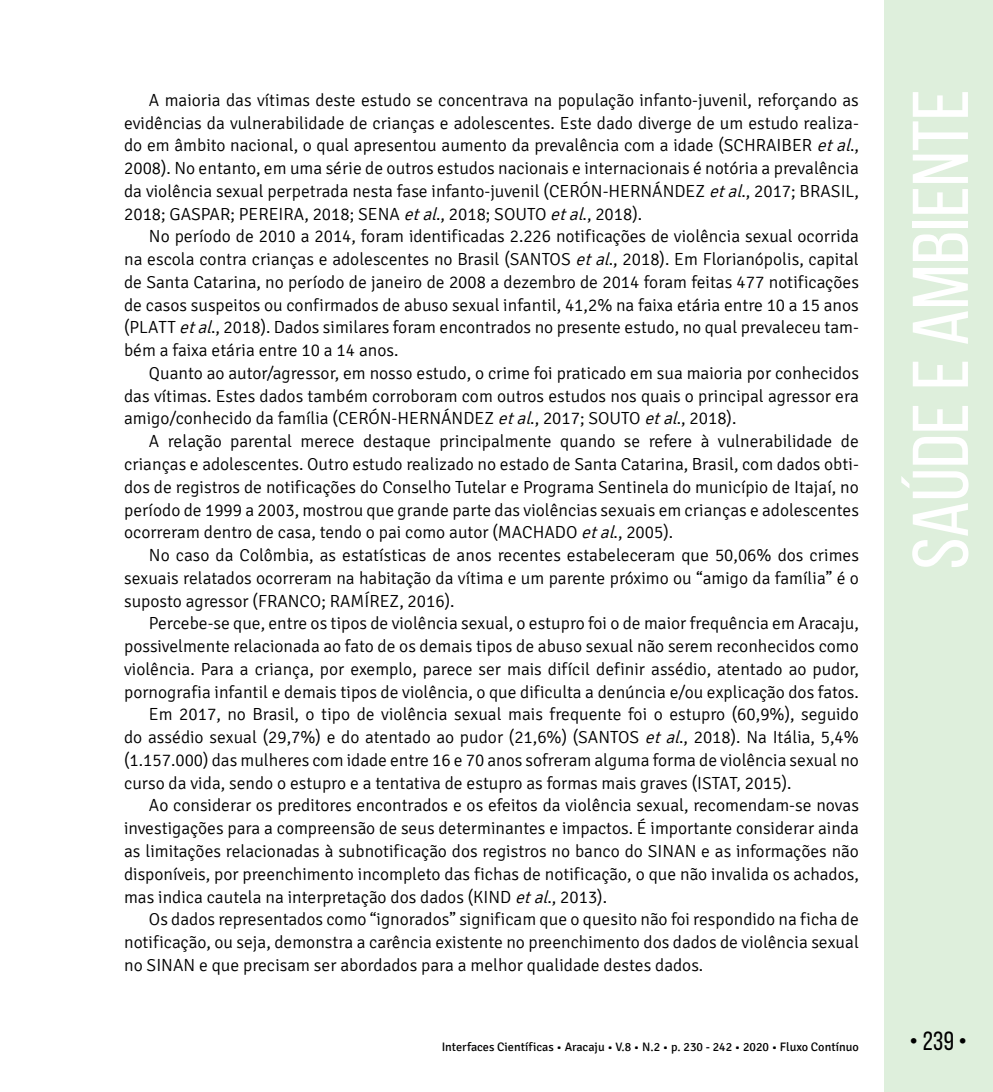
<style>
.page{position:relative;width:993px;height:1092px;background:#fff}
.page>*{position:absolute;margin:0;border:0;box-sizing:border-box;transform-origin:0 0}
.t1{font:78.75px "Bebas Neue";color:#fff;scale:1.09 1}
.t2{font:26.25px "Bebas Neue";color:#000}
.t3{font:300 17.5px/22.8px "Signika";color:#000;text-align:justify}
.t4{font:12.25px "Signika";color:#000}
.s1{font-style:italic}
</style>
<div class="page">
<div style="left:883px;top:0;width:109px;height:1091px;background:#deefdc"></div>
<p class="t3" style="left:124px;top:89px;width:736px;text-indent:25px">A maioria das vítimas deste estudo se concentrava na população infanto-juvenil, reforçando as evidências da vulnerabilidade de crianças e adolescentes. Este dado diverge de um estudo realiza&shy;do em âmbito nacional, o qual apresentou aumento da prevalência com a idade (SCHRAIBER <span class="s1">etal</span>., 2008). No entanto, em uma série de outros estudos nacionais e internacionais é notória a prevalência da violência sexual perpetrada nesta fase infanto-juvenil (CERÓN-HERNÁNDEZ <span class="s1">etal</span>., 2017; BRASIL, 2018; GASPAR; PEREIRA, 2018; SENA <span class="s1">etal</span>., 2018; SOUTO <span class="s1">etal</span>., 2018).</p>
<p class="t3" style="left:124px;top:225px;width:736px;text-indent:25px">No período de 2010 a 2014, foram identificadas 2.226 notificações de violência sexual ocorrida na escola contra crianças e adolescentes no Brasil (SANTOS <span class="s1">etal</span>., 2018). Em Florianópolis, capital de Santa Catarina, no período de janeiro de 2008 a dezembro de 2014 foram feitas 477 notificações de casos suspeitos ou confirmados de abuso sexual infantil, 41,2% na faixa etária entre 10 a 15 anos (PLATT <span class="s1">etal</span>., 2018). Dados similares foram encontrados no presente estudo, no qual prevaleceu tam&shy;bém a faixa etária entre 10 a 14 anos.</p>
<p class="t3" style="left:124px;top:362px;width:736px;text-indent:25px">Quanto ao autor/agressor, em nosso estudo, o crime foi praticado em sua maioria por conhecidos das vítimas. Estes dados também corroboram com outros estudos nos quais o principal agressor era amigo/conhecido da família (CERÓN-HERNÁNDEZ <span class="s1">etal</span>., 2017; SOUTO <span class="s1">etal</span>., 2018).</p>
<p class="t3" style="left:124px;top:430px;width:736px;text-indent:25px">A relação parental merece destaque principalmente quando se refere à vulnerabilidade de crianças e adolescentes. Outro estudo realizado no estado de Santa Catarina, Brasil, com dados obti&shy;dos de registros de notificações do Conselho Tutelar e Programa Sentinela do município de Itajaí, no período de 1999 a 2003, mostrou que grande parte das violências sexuais em crianças e adolescentes ocorreram dentro de casa, tendo o pai como autor (MACHADO <span class="s1">etal</span>., 2005).</p>
<p class="t3" style="left:124px;top:544px;width:736px;text-indent:25px">No caso da Colômbia, as estatísticas de anos recentes estabeleceram que 50,06% dos crimes sexuais relatados ocorreram na habitação da vítima e um parente próximo ou “amigo da família” é o suposto agressor (FRANCO; RAMÍREZ, 2016).</p>
<p class="t3" style="left:149px;top:612px;width:711px">Percebe-se que, entre os tipos de violência sexual, o estupro foi o de maior frequência em Aracaju,</p>
<p class="t3" style="left:124px;top:635px;width:736px">possivelmente relacionada ao fato de os demais tipos de abuso sexual não serem reconhecidos como</p>
<p class="t3" style="left:124px;top:658px;width:736px">violência. Para a criança, por exemplo, parece ser mais difícil definir assédio, atentado ao pudor,</p>
<p class="t3" style="left:124px;top:680px;width:736px">pornografia infantil e demais tipos de violência, o que dificulta a denúncia e/ou explicação dos fatos.</p>
<p class="t3" style="left:149px;top:703px;width:711px">Em 2017, no Brasil, o tipo de violência sexual mais frequente foi o estupro (60,9%), seguido</p>
<p class="t3" style="left:124px;top:726px;width:736px">do assédio sexual (29,7%) e do atentado ao pudor (21,6%) (SANTOS <span class="s1">etal</span>., 2018). Na Itália, 5,4%</p>
<p class="t3" style="left:124px;top:749px;width:736px">(1.157.000) das mulheres com idade entre 16 e 70 anos sofreram alguma forma de violência sexual no</p>
<p class="t3" style="left:124px;top:771px;width:668px">curso da vida, sendo o estupro e a tentativa de estupro as formas mais graves (ISTAT, 2015).</p>
<p class="t3" style="left:149px;top:794px;width:711px">Ao considerar os preditores encontrados e os efeitos da violência sexual, recomendam-se novas</p>
<p class="t3" style="left:124px;top:817px;width:736px">investigações para a compreensão de seus determinantes e impactos. É importante considerar ainda</p>
<p class="t3" style="left:124px;top:840px;width:736px">as limitações relacionadas à subnotificação dos registros no banco do SINAN e as informações não</p>
<p class="t3" style="left:124px;top:862px;width:736px">disponíveis, por preenchimento incompleto das fichas de notificação, o que não invalida os achados,</p>
<p class="t3" style="left:124px;top:885px;width:484px">mas indica cautela na interpretação dos dados (KIND <span class="s1">etal</span>., 2013).</p>
<p class="t3" style="left:149px;top:908px;width:711px">Os dados representados como “ignorados” significam que o quesito não foi respondido na ficha de</p>
<p class="t3" style="left:124px;top:931px;width:736px">notificação, ou seja, demonstra a carência existente no preenchimento dos dados de violência sexual</p>
<p class="t3" style="left:124px;top:953px;width:580px">no SINAN e que precisam ser abordados para a melhor qualidade destes dados.</p>
<h1 class="t1" style="left:897px;top:569px;width:442px;rotate:-90deg">Saúde e Ambiente</h1>
<p class="t4" style="left:441px;top:1040px;width:418px">Interfaces Científicas • Aracaju • V.8 • N.2 • p. 230 - 242 • 2020 • Fluxo Contínuo</p>
<h2 class="t2" style="left:909px;top:1026px;width:59px">• 239 •</h2>
</div>
